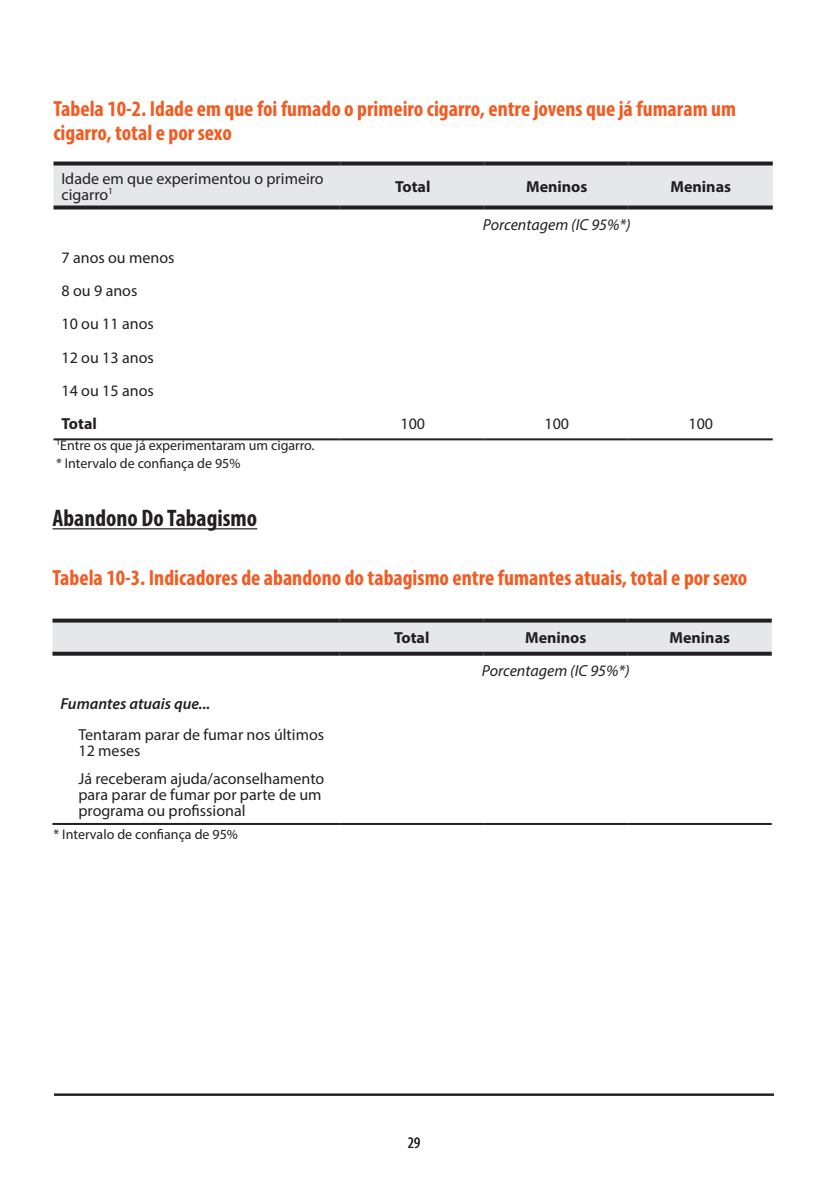
<style>
.page{position:relative;width:828px;height:1188px;background:#fff}
.page>*{position:absolute;margin:0;border:0;box-sizing:border-box;transform-origin:0 0}
.Style3{font:700 condensed 24px "Myriad Pro";color:#231f20}
.TABLE_HEADER{font:700 condensed 22px/24.2px "Myriad Pro";color:#f25b21}
.Table-center{font:16px/16px "Myriad Pro";color:#231f20}
.Table-center-2{font:700 16px "Myriad Pro";color:#231f20}
.Table-center-3{font:italic 16px "Myriad Pro";color:#231f20}
.Table-center-4{font:italic 600 16px "Myriad Pro";color:#231f20}
.t1{font:condensed 16px "Myriad Pro";color:#231f20}
.t2{font:14px "Myriad Pro";color:#231f20}
</style>
<div class="page">
<hr style="left:54px;top:1094px;width:720px;height:2px;background:#231f20">
<hr style="left:52px;top:528px;width:205px;height:1px;background:#231f20">
<div style="left:52px;top:623px;width:720px;height:29px;background:#e6e7e9"></div>
<svg style="left:52px;top:619px;width:288px;height:4px"></svg>
<svg style="left:340px;top:619px;width:144px;height:4px"></svg>
<svg style="left:484px;top:619px;width:144px;height:4px"></svg>
<svg style="left:628px;top:619px;width:144px;height:4px"></svg>
<svg style="left:52px;top:652px;width:288px;height:4px"></svg>
<svg style="left:340px;top:652px;width:144px;height:4px"></svg>
<svg style="left:484px;top:652px;width:144px;height:4px"></svg>
<svg style="left:628px;top:652px;width:144px;height:4px"></svg>
<hr style="left:52px;top:823px;width:288px;height:2px;background:#231f20">
<hr style="left:340px;top:823px;width:144px;height:2px;background:#231f20">
<hr style="left:484px;top:823px;width:144px;height:2px;background:#231f20">
<hr style="left:628px;top:823px;width:144px;height:2px;background:#231f20">
<div style="left:54px;top:166px;width:719px;height:40px;background:#e6e7e9"></div>
<svg style="left:54px;top:162px;width:287px;height:4px"></svg>
<svg style="left:341px;top:162px;width:144px;height:4px"></svg>
<svg style="left:485px;top:162px;width:144px;height:4px"></svg>
<svg style="left:629px;top:162px;width:144px;height:4px"></svg>
<svg style="left:54px;top:206px;width:287px;height:4px"></svg>
<svg style="left:341px;top:206px;width:144px;height:4px"></svg>
<svg style="left:485px;top:206px;width:144px;height:4px"></svg>
<svg style="left:629px;top:206px;width:144px;height:4px"></svg>
<hr style="left:54px;top:438px;width:287px;height:2px;background:#231f20">
<hr style="left:341px;top:438px;width:144px;height:2px;background:#231f20">
<hr style="left:485px;top:438px;width:144px;height:2px;background:#231f20">
<hr style="left:629px;top:438px;width:144px;height:2px;background:#231f20">
<p class="TABLE_HEADER" style="left:54px;top:96px;width:684px">Tabela 10-2. Idade em que foi fumado o primeiro cigarro, entre jovens que já fumaram um cigarro, total e por sexo</p>
<p class="Table-center" style="left:62px;top:170px;width:264px">Idade em que experimentou o primeiro cigarro<sup>1</sup></p>
<p class="Table-center-2" style="left:395px;top:176px;width:37px">Total</p>
<p class="Table-center-2" style="left:526px;top:176px;width:63px">Meninos</p>
<p class="Table-center-2" style="left:671px;top:176px;width:62px">Meninas</p>
<p class="Table-center-3" style="left:483px;top:215px;width:149px">Porcentagem (IC 95%*)</p>
<p class="Table-center" style="left:62px;top:250px;width:115px">7 anos ou menos</p>
<p class="Table-center" style="left:62px;top:283px;width:77px">8 ou 9 anos</p>
<p class="Table-center" style="left:62px;top:316px;width:94px">10 ou 11 anos</p>
<p class="Table-center" style="left:62px;top:349px;width:94px">12 ou 13 anos</p>
<p class="Table-center" style="left:62px;top:382px;width:94px">14 ou 15 anos</p>
<p class="Table-center-2" style="left:62px;top:413px;width:37px">Total</p>
<p class="Table-center" style="left:400px;top:415px;width:26px">100</p>
<p class="Table-center" style="left:544px;top:415px;width:26px">100</p>
<p class="Table-center" style="left:688px;top:415px;width:26px">100</p>
<p class="t2" style="left:56px;top:437px;width:260px"><sup>1</sup>Entre os que já experimentaram um cigarro.</p>
<p class="t2" style="left:56px;top:455px;width:186px">* Intervalo de confiança de 95%</p>
<p class="Style3" style="left:52px;top:503px;width:206px">Abandono Do Tabagismo</p>
<p class="TABLE_HEADER" style="left:52px;top:565px;width:696px">Tabela 10-3. Indicadores de abandono do tabagismo entre fumantes atuais, total e por sexo</p>
<p class="Table-center-4" style="left:60px;top:694px;width:151px">Fumantes atuais que...</p>
<p class="Table-center" style="left:78px;top:726px;width:247px">Tentaram parar de fumar nos últimos<br>12 meses</p>
<p class="Table-center" style="left:78px;top:770px;width:247px">Já receberam ajuda/aconselhamento para parar de fumar por parte de um programa ou profissional</p>
<p class="t2" style="left:54px;top:826px;width:186px">* Intervalo de confiança de 95%</p>
<p class="Table-center-2" style="left:394px;top:627px;width:37px">Total</p>
<p class="Table-center-2" style="left:525px;top:627px;width:63px">Meninos</p>
<p class="Table-center-2" style="left:670px;top:627px;width:62px">Meninas</p>
<p class="Table-center-3" style="left:482px;top:661px;width:149px">Porcentagem (IC 95%*)</p>
<p class="t1" style="left:408px;top:1133px;width:14px">29</p>
</div>
